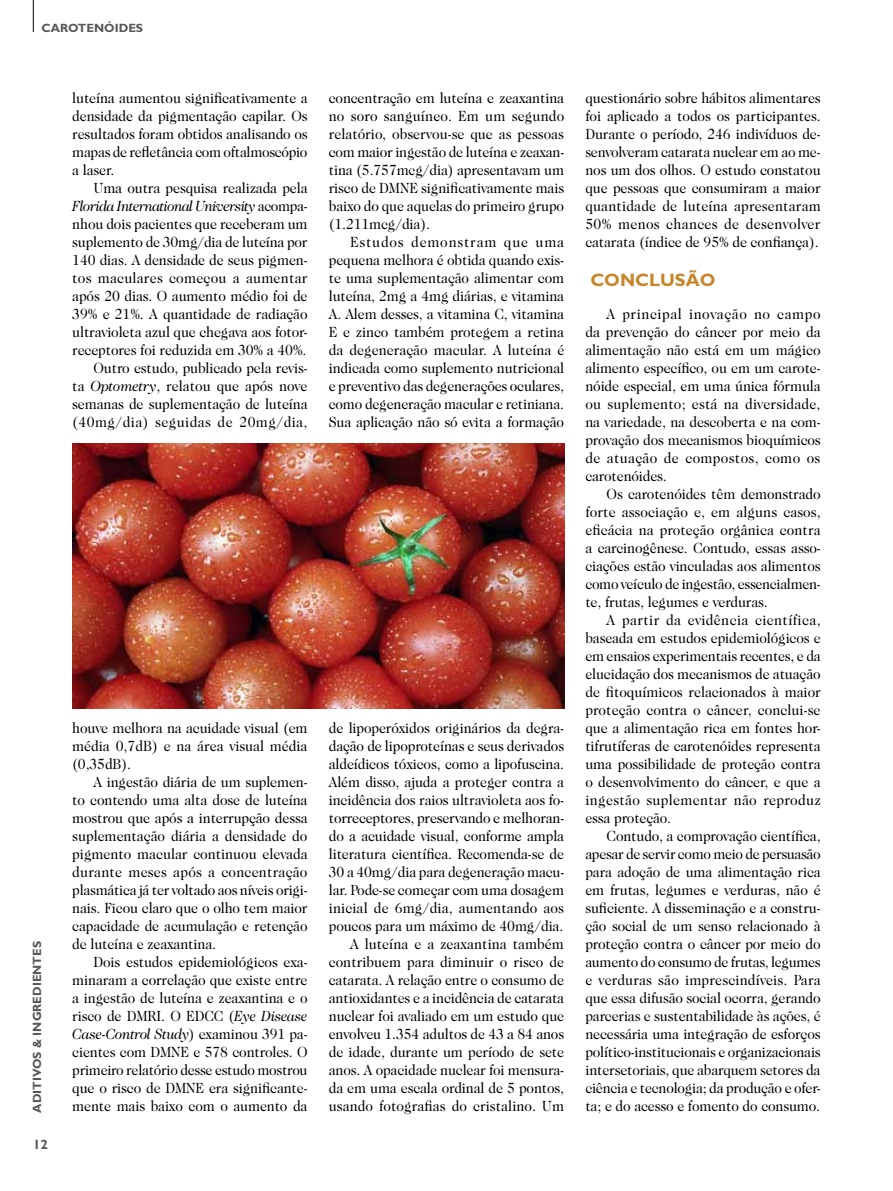
<style>
.page{position:relative;width:893px;height:1191px;background:#fff}
.page>*{position:absolute;margin:0;border:0;box-sizing:border-box;transform-origin:0 0}
.t1{font:700 18px "Gill Sans";color:#c7862b}
.t2{font:15px/18px "Caslon 224 IT Cby BT";letter-spacing:-.01em;color:#000;text-align:justify;scale:.93 1}
.t3{font:700 13.5px "Gill Sans";color:#58585a}
.t4{font:700 12px "Gill Sans";color:#58585a}
.s1{font-style:italic}
</style>
<div class="page">
<hr style="left:33px;top:0;width:1px;height:32px;background:#000">
<img style="left:72px;top:443px;width:492px;height:265px">
<p class="t4" style="left:42px;top:21px;width:19px">CAROTEN</p>
<p class="t4" style="left:104px;top:21px;width:19px">ÓIDES</p>
<p class="t4" style="left:30px;top:1112px;width:173px;rotate:-90deg">ADITIVOS &amp; INGREDIENTES</p>
<p class="t3" style="left:33px;top:1136px;width:16px">12</p>
<p class="t2" style="left:72px;top:89px;width:255px">luteína aumentou significativamente a densidade da pigmentação capilar. Os resultados foram obtidos analisando os mapas de refletância com oftalmoscópio a laser.</p>
<p class="t2" style="left:72px;top:179px;width:255px;text-align:right">Uma outra pesquisa realizada pela <span class="s1">Florida International University</span> acompa&shy;nhou dois pacientes que receberam um suplemento de 30mg/dia de luteína por 140 dias. A densidade de seus pigmen&shy;tos maculares começou a aumentar após 20 dias. O aumento médio foi de 39% e 21%. A quantidade de radiação ultravioleta azul que chegava aos fotor&shy;receptores foi reduzida em 30% a 40%.<br>Outro estudo, publicado pela revis-<br>ta <span class="s1">Optometry</span>, relatou que após nove semanas de suplementação de luteína (40mg/dia) seguidas de 20mg/dia,</p>
<p class="t2" style="left:329px;top:89px;width:255px">concentração em luteína e zeaxantina no soro sanguíneo. Em um segundo relatório, observou-se que as pessoas com maior ingestão de luteína e zeaxan&shy;tina (5.757mcg/dia) apresentavam um risco de DMNE significativamente mais baixo do que aquelas do primeiro grupo (1.211mcg/dia).</p>
<p class="t2" style="left:329px;top:233px;width:255px;text-indent:21px">Estudos demonstram que uma pequena melhora é obtida quando exis&shy;te uma suplementação alimentar com luteína, 2mg a 4mg diárias, e vitamina A. Alem desses, a vitamina C, vitamina E e zinco também protegem a retina da degeneração macular. A luteína é indicada como suplemento nutricional e preventivo das degenerações oculares, como degeneração macular e retiniana.<br>Sua aplicação não só evita a formação</p>
<p class="t2" style="left:72px;top:719px;width:254px">houve melhora na acuidade visual (em média 0,7dB) e na área visual média (0,35dB).</p>
<p class="t2" style="left:72px;top:773px;width:255px;text-indent:21px">A ingestão diária de um suplemen&shy;to contendo uma alta dose de luteína mostrou que após a interrupção dessa suplementação diária a densidade do pigmento macular continuou elevada durante meses após a concentração plasmática já ter voltado aos níveis origi&shy;nais. Ficou claro que o olho tem maior capacidade de acumulação e retenção de luteína e zeaxantina.</p>
<p class="t2" style="left:72px;top:953px;width:255px;text-indent:21px">Dois estudos epidemiológicos exa&shy;minaram a correlação que existe entre a ingestão de luteína e zeaxantina e o risco de DMRI. O EDCC (<span class="s1">Eye Disease Case-Control Study</span>) examinou 391 pa&shy;cientes com DMNE e 578 controles. O primeiro relatório desse estudo mostrou que o risco de DMNE era significante&shy;mente mais baixo com o aumento da</p>
<p class="t2" style="left:329px;top:719px;width:255px;text-align:right">de lipoperóxidos originários da degra&shy;dação de lipoproteínas e seus derivados aldeídicos tóxicos, como a lipofuscina.<br>Além disso, ajuda a proteger contra a incidência dos raios ultravioleta aos fo&shy;torreceptores, preservando e melhoran&shy;do a acuidade visual, conforme ampla literatura científica. Recomenda-se de 30 a 40mg/dia para degeneração macu&shy;lar. Pode-se começar com uma dosagem inicial de 6mg/dia, aumentando aos poucos para um máximo de 40mg/dia.<br>A luteína e a zeaxantina também contribuem para diminuir o risco de catarata. A relação entre o consumo de antioxidantes e a incidência de catarata nuclear foi avaliado em um estudo que envolveu 1.354 adultos de 43 a 84 anos de idade, durante um período de sete anos. A opacidade nuclear foi mensura&shy;da em uma escala ordinal de 5 pontos, usando fotografias do cristalino. Um</p>
<p class="t2" style="left:585px;top:89px;width:255px">questionário sobre hábitos alimentares foi aplicado a todos os participantes.<br>Durante o período, 246 indivíduos de&shy;senvolveram catarata nuclear em ao me&shy;nos um dos olhos. O estudo constatou que pessoas que consumiram a maior quantidade de luteína apresentaram 50% menos chances de desenvolver catarata (índice de 95% de confiança).</p>
<p class="t1" style="left:590px;top:269px;width:16px">CON</p>
<p class="t1" style="left:635px;top:269px;width:80px">CLUSÃO</p>
<p class="t2" style="left:585px;top:305px;width:255px;text-indent:21px">A principal inovação no campo da prevenção do câncer por meio da alimentação não está em um mágico alimento específico, ou em um carote&shy;nóide especial, em uma única fórmula ou suplemento; está na diversidade, na variedade, na descoberta e na com&shy;provação dos mecanismos bioquímicos de atuação de compostos, como os carotenóides.</p>
<p class="t2" style="left:585px;top:485px;width:255px;text-indent:21px">Os carotenóides têm demonstrado forte associação e, em alguns casos, eficácia na proteção orgânica contra a carcinogênese. Contudo, essas asso&shy;ciações estão vinculadas aos alimentos como veículo de ingestão, essencialmen&shy;te, frutas, legumes e verduras.</p>
<p class="t2" style="left:585px;top:611px;width:255px;text-indent:21px">A partir da evidência científica, baseada em estudos epidemiológicos e em ensaios experimentais recentes, e da elucidação dos mecanismos de atuação de fitoquímicos relacionados à maior proteção contra o câncer, conclui-se que a alimentação rica em fontes hor&shy;tifrutíferas de carotenóides representa uma possibilidade de proteção contra o desenvolvimento do câncer, e que a ingestão suplementar não reproduz essa proteção.</p>
<p class="t2" style="left:585px;top:827px;width:255px;text-indent:21px">Contudo, a comprovação científica, apesar de servir como meio de persuasão para adoção de uma alimentação rica em frutas, legumes e verduras, não é suficiente. A disseminação e a constru&shy;ção social de um senso relacionado à proteção contra o câncer por meio do aumento do consumo de frutas, legumes e verduras são imprescindíveis. Para que essa difusão social ocorra, gerando parcerias e sustentabilidade às ações, é necessária uma integração de esforços político-institucionais e organizacionais intersetoriais, que abarquem setores da ciência e tecnologia; da produção e ofer&shy;ta; e do acesso e fomento do consumo.</p>
</div>
